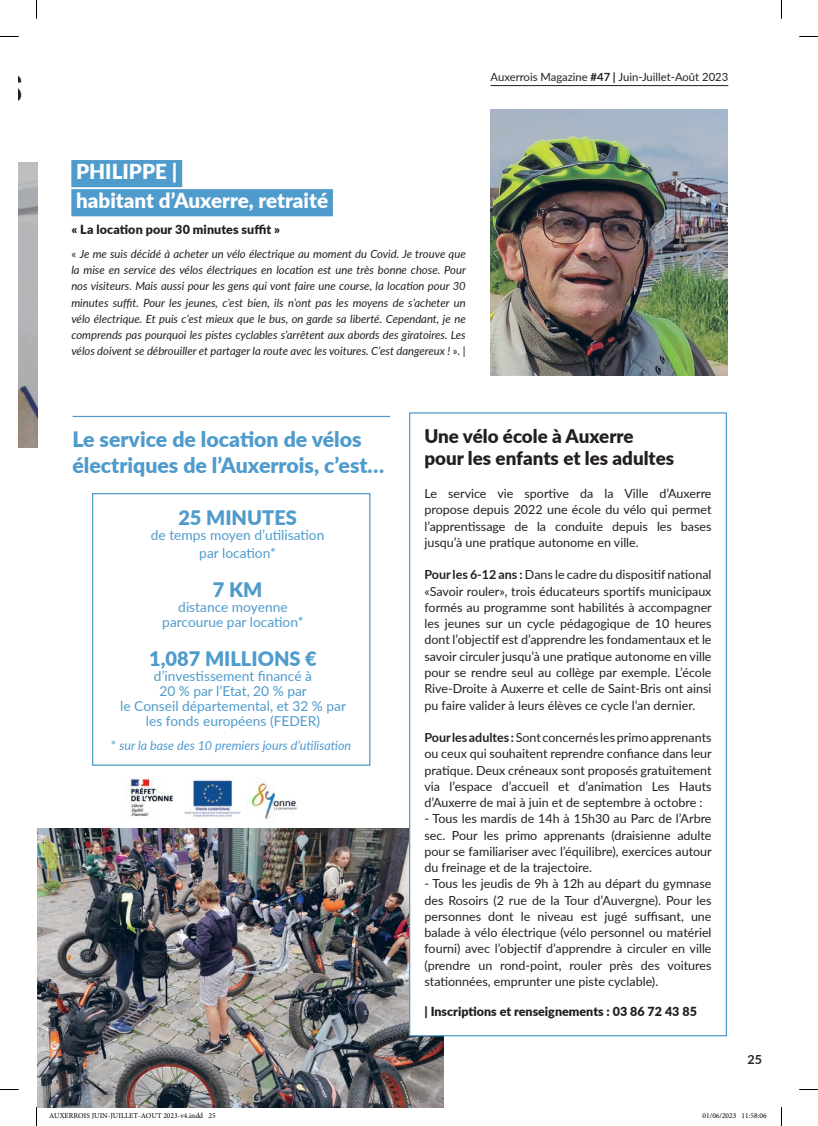
<style>
.page{position:relative;width:818px;height:1126px;background:#fff}
.page>*{position:absolute;margin:0;border:0;box-sizing:border-box;transform-origin:0 0}
.t1{font:700 36.25px "Bebas Neue";color:#231f20}
.t2{font:900 21.25px/26.2px "Lato";color:#4e9bcc}
.t3{font:900 20.62px/29px "Lato";color:#fff}
.t4{font:900 20px "Lato";color:#4e9bcc}
.t5{font:900 18.75px/22.5px "Lato";color:#231f20}
.t6{font:13.75px/15px "Lato";color:#4e9bcc;text-align:center}
.t7{font:12.5px/16.2px "Lato";color:#231f20;text-align:justify}
.t8{font:900 12.5px "Lato";color:#231f20}
.t9{font:italic 12.5px "Lato";color:#4e9bcc}
.t10{font:700 12.5px "Lato";color:#231f20}
.t11{font:italic 11.25px/16.2px "Lato";color:#231f20;text-align:justify}
.t12{font:11.25px "Lato";color:#231f20}
.t13{font:7.5px "Minion Pro";color:#000}
.s1{font-weight:700}
.s2{font-style:normal}
</style>
<div class="page">
<img style="left:37px;top:828px;width:406px;height:279px">
<hr style="left:490px;top:85px;width:237px;height:1px;background:#231f20">
<img style="left:19px;top:162px;width:18px;height:285px">
<img style="left:490px;top:109px;width:236px;height:266px">
<div style="left:71px;top:160px;width:111px;height:27px;background:#4e9bcc"></div>
<div style="left:71px;top:189px;width:262px;height:27px;background:#4e9bcc"></div>
<hr style="left:73px;top:416px;width:317px;height:1px;background:#4e9bcc">
<div style="left:92px;top:493px;width:278px;height:272px;border:1px solid #4e9bcc"></div>
<div style="left:409px;top:413px;width:317px;height:622px;background:#fff"></div>
<img style="left:129px;top:778px;width:44px;height:38px">
<img style="left:184px;top:777px;width:56px;height:42px">
<img style="left:251px;top:781px;width:47px;height:38px">
<svg style="left:0;top:36px;width:19px;height:1px"></svg>
<svg style="left:799px;top:36px;width:18px;height:1px"></svg>
<svg style="left:0;top:1089px;width:19px;height:1px"></svg>
<svg style="left:799px;top:1089px;width:18px;height:1px"></svg>
<svg style="left:36px;top:0;width:1px;height:19px"></svg>
<svg style="left:36px;top:1107px;width:1px;height:18px"></svg>
<h1 class="t1" style="left:1px;top:68px;width:22px">is</h1>
<p class="t12" style="left:490px;top:69px;width:239px">Auxerrois Magazine <span class="s1">#47 |</span> Juin-Juillet-Août 2023</p>
<h3 class="t3" style="left:76px;top:156px;width:253px">PHILIPPE |<br>habitant d’Auxerre, retraité</h3>
<p class="t8" style="left:71px;top:220px;width:210px">« La location pour 30 minutes suffit »</p>
<p class="t11" style="left:71px;top:245px;width:396px"><span class="s2">«</span> Je me suis décidé à acheter un vélo électrique au moment du Covid. Je trouve que la mise en service des vélos électriques en location est une très bonne chose. Pour nos visiteurs. Mais aussi pour les gens qui vont faire une course, la location pour 30 minutes suffit. Pour les jeunes, c’est bien, ils n’ont pas les moyens de s’acheter un vélo électrique. Et puis c’est mieux que le bus, on garde sa liberté. Cependant, je ne comprends pas pourquoi les pistes cyclables s’arrêtent aux abords des giratoires. Les vélos doivent se débrouiller et partager la route avec les voitures. C’est dangereux ! <span class="s2">». |</span></p>
<h2 class="t2" style="left:72px;top:424px;width:313px">Le service de location de vélos électriques de l’Auxerrois, c’est…</h2>
<h3 class="t4" style="left:178px;top:502px;width:120px">25 MINUTES</h3>
<p class="t6" style="left:151px;top:524px;width:175px;line-height:18.8px">de temps moyen d’utilisation par location*</p>
<h3 class="t4" style="left:213px;top:574px;width:51px">7 KM</h3>
<p class="t6" style="left:162px;top:599px;width:143px">distance moyenne parcourue par location*</p>
<h3 class="t4" style="left:149px;top:643px;width:169px">1,087 MILLIONS €</h3>
<p class="t6" style="left:120px;top:667px;width:227px">d’investissement financé à<br>20 % par l’Etat, 20 % par<br>le Conseil départemental, et 32 % par les fonds européens (FEDER)</p>
<p class="t9" style="left:111px;top:736px;width:241px"><span class="s2">*</span> sur la base des 10 premiers jours d’utilisation</p>
<h3 class="t5" style="left:424px;top:424px;width:251px">Une vélo école à Auxerre pour les enfants et les adultes</h3>
<p class="t7" style="left:424px;top:485px;width:288px">Le service vie sportive da la Ville d’Auxerre propose depuis 2022 une école du vélo qui permet l’apprentissage de la conduite depuis les bases jusqu’à une pratique autonome en ville.</p>
<p class="t7" style="left:424px;top:566px;width:289px"><span class="s1">Pour les 6-12 ans :</span> Dans le cadre du dispositif national «Savoir rouler», trois éducateurs sportifs municipaux formés au programme sont habilités à accompagner les jeunes sur un cycle pédagogique de 10 heures dont l’objectif est d’apprendre les fondamentaux et le savoir circuler jusqu’à une pratique autonome en ville pour se rendre seul au collège par exemple. L’école Rive-Droite à Auxerre et celle de Saint-Bris ont ainsi pu faire valider à leurs élèves ce cycle l’an dernier.</p>
<p class="t7" style="left:424px;top:728px;width:289px"><span class="s1">Pour les adultes :</span> Sont concernés les primo apprenants ou ceux qui souhaitent reprendre confiance dans leur pratique. Deux créneaux sont proposés gratuitement via l’espace d’accueil et d’animation Les Hauts d’Auxerre de mai à juin et de septembre à octobre :</p>
<p class="t7" style="left:424px;top:810px;width:289px">- Tous les mardis de 14h à 15h30 au Parc de l’Arbre sec. Pour les primo apprenants (draisienne adulte pour se familiariser avec l’équilibre), exercices autour du freinage et de la trajectoire.</p>
<p class="t7" style="left:424px;top:875px;width:288px">- Tous les jeudis de 9h à 12h au départ du gymnase des Rosoirs (2 rue de la Tour d’Auvergne). Pour les personnes dont le niveau est jugé suffisant, une balade à vélo électrique (vélo personnel ou matériel fourni) avec l’objectif d’apprendre à circuler en ville (prendre un rond-point, rouler près des voitures stationnées, emprunter une piste cyclable).</p>
<p class="t8" style="left:424px;top:1001px;width:274px">| Inscriptions et renseignements : 03 86 72 43 85</p>
<p class="t10" style="left:747px;top:1050px;width:16px">25</p>
<p class="t13" style="left:49px;top:1110px;width:168px">AUXERROIS JUIN-JUILLET-AOUT 2023-v4.indd 25</p>
<p class="t13" style="left:702px;top:1110px;width:65px">01/06/2023 11:58:06</p>
</div>
